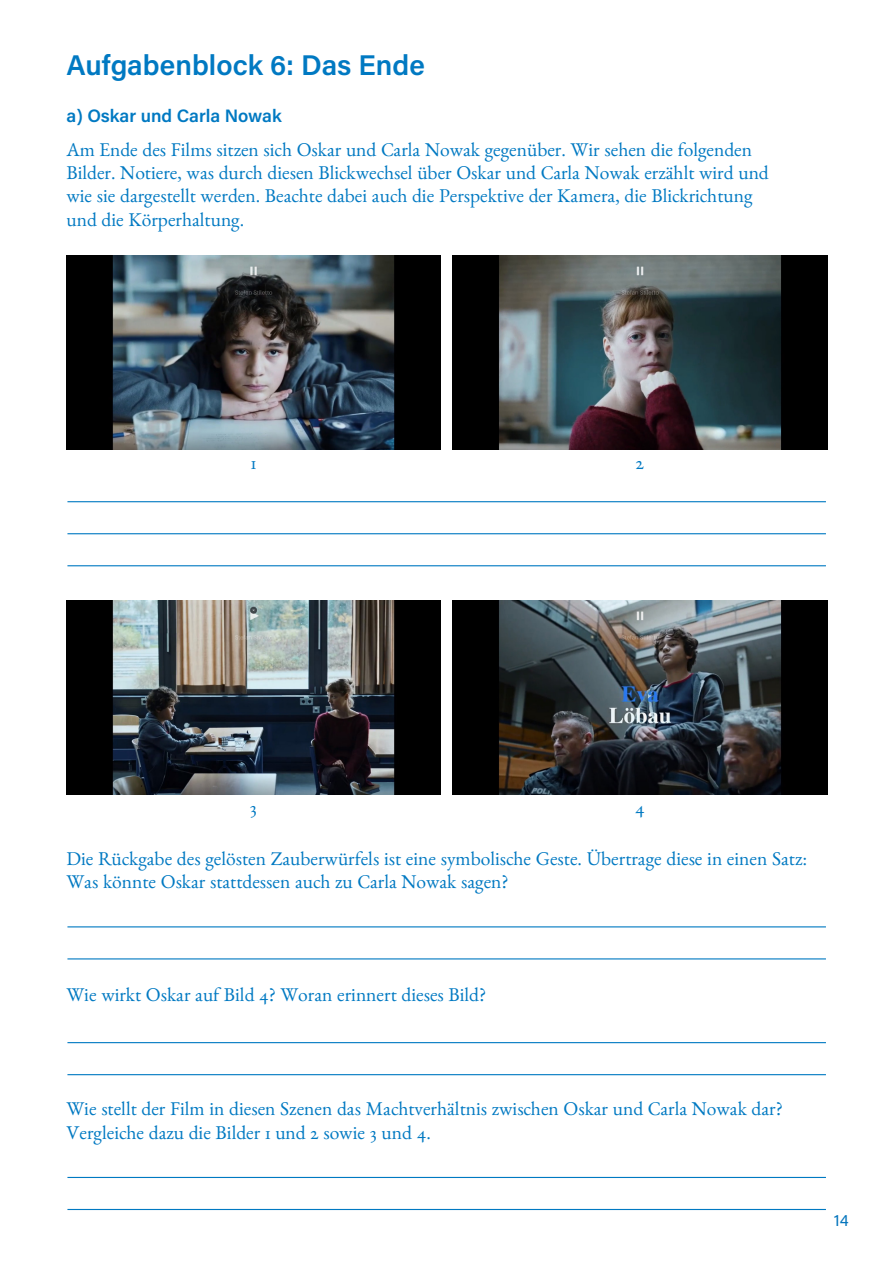
<style>
.page{position:relative;width:893px;height:1263px;background:#fff}
.page>*{position:absolute;margin:0;border:0;box-sizing:border-box;transform-origin:0 0}
.t1{font:28.5px "Acumin Variable Concept";color:#0079c2}
.t2{font:19.5px/23.4px "Benne";color:#0079c2}
.t3{font:18px "Acumin Variable Concept";letter-spacing:-.005em;color:#0079c2}
.t4{font:16.5px "Acumin Variable Concept";color:#0575bd}
</style>
<div class="page">
<img style="left:66px;top:256px;width:375px;height:194px">
<img style="left:66px;top:600px;width:375px;height:194px">
<img style="left:453px;top:256px;width:374px;height:194px">
<img style="left:453px;top:600px;width:374px;height:194px">
<hr style="left:67px;top:926px;width:759px;height:1px;background:#0079c2">
<hr style="left:67px;top:1177px;width:759px;height:1px;background:#0079c2">
<hr style="left:67px;top:1042px;width:759px;height:1px;background:#0079c2">
<hr style="left:67px;top:501px;width:759px;height:1px;background:#0079c2">
<hr style="left:67px;top:958px;width:759px;height:1px;background:#0079c2">
<hr style="left:67px;top:1209px;width:759px;height:1px;background:#0079c2">
<hr style="left:67px;top:1074px;width:759px;height:1px;background:#0079c2">
<hr style="left:67px;top:533px;width:759px;height:1px;background:#0079c2">
<hr style="left:67px;top:565px;width:759px;height:1px;background:#0079c2">
<p class="t1" style="left:66px;top:45px;width:360px">Aufgabenblock 6: Das Ende</p>
<p class="t3" style="left:66px;top:103px;width:217px">a) Oskar und Carla Nowak</p>
<p class="t2" style="left:66px;top:137px;width:704px">Am Ende des Films sitzen sich Oskar und Carla Nowak gegenüber. Wir sehen die folgenden Bilder. Notiere, was durch diesen Blickwechsel über Oskar und Carla Nowak erzählt wird und wie sie dargestellt werden. Beachte dabei auch die Perspektive der Kamera, die Blickrichtung und die Körperhaltung.</p>
<p class="t2" style="left:251px;top:450px;width:7px">1</p>
<p class="t2" style="left:636px;top:450px;width:10px">2</p>
<p class="t2" style="left:635px;top:795px;width:11px">4</p>
<p class="t2" style="left:66px;top:846px;width:742px">Die Rückgabe des gelösten Zauberwürfels ist eine symbolische Geste. Übertrage diese in einen Satz:<br>Was könnte Oskar stattdessen auch zu Carla Nowak sagen?</p>
<p class="t2" style="left:250px;top:795px;width:9px">3</p>
<p class="t2" style="left:66px;top:982px;width:421px">Wie wirkt Oskar auf Bild 4? Woran erinnert dieses Bild?</p>
<p class="t2" style="left:66px;top:1097px;width:718px">Wie stellt der Film in diesen Szenen das Machtverhältnis zwischen Oskar und Carla Nowak dar?<br>Vergleiche dazu die Bilder 1 und 2 sowie 3 und 4.</p>
<p class="t4" style="left:834px;top:1209px;width:16px">14</p>
</div>
